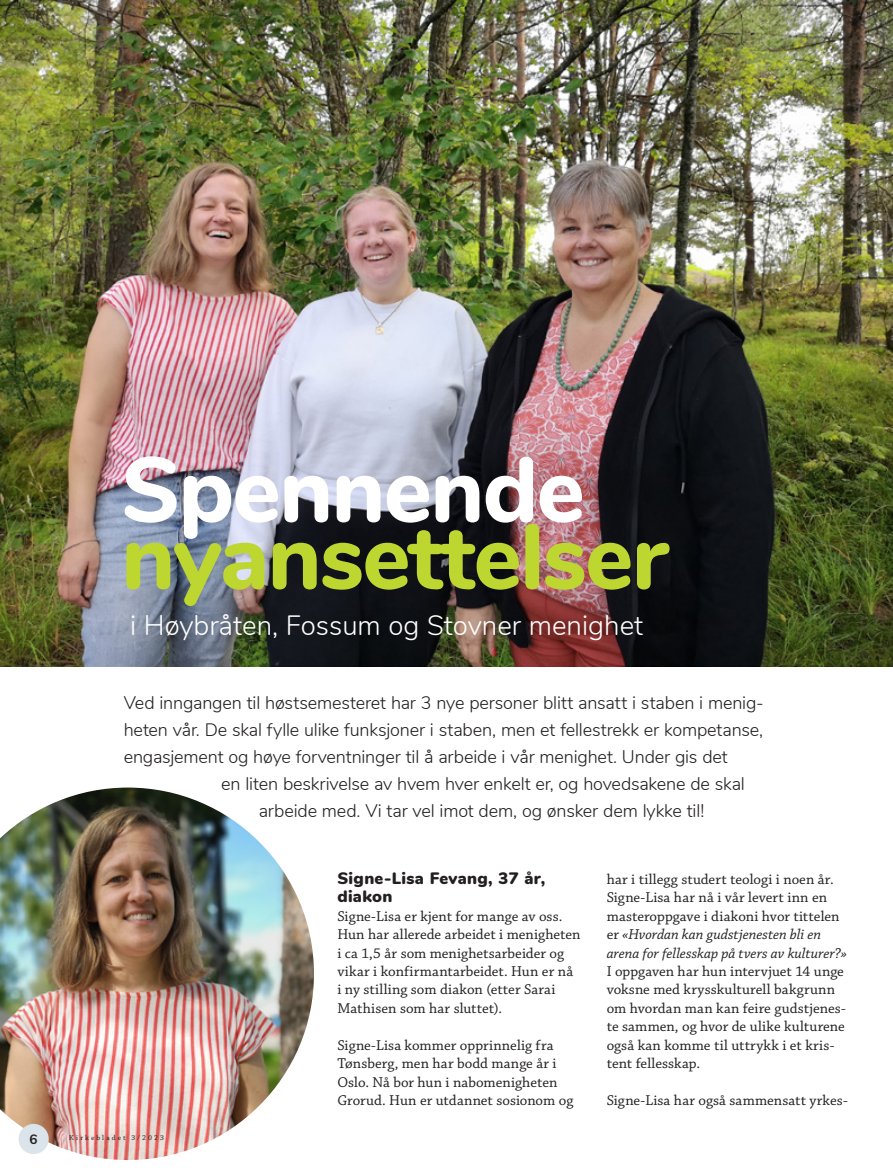
<style>
.page{position:relative;width:893px;height:1174px;background:#fff}
.page>*{position:absolute;margin:0;border:0;box-sizing:border-box;transform-origin:0 0}
.Sitat{font:800 91.8px/67.1px "Nunito";letter-spacing:-.02em;color:#bed630}
.Sitat-2{font:300 27.9px "Nunito";color:#fff}
.Ingress_VAG{font:300 18px "Nunito";letter-spacing:-.01em;color:#231f20}
.mellomtittel{font:900 16.5px/18.5px "Nunito";letter-spacing:.02em;color:#231f20}
.Brødtekst{font:15px/18.5px "Chaparral Pro";letter-spacing:.015em;color:#231f20}
.t1{font:700 13.5px "Nunito";color:#231f20}
.t2{font:7.5px "Chaparral Pro";letter-spacing:.27em;color:#231f20}
.s1{color:#fff}
.s2{font-style:italic}
</style>
<div class="page">
<img style="left:0;top:0;width:893px;height:666px">
<img style="left:0;top:787px;width:314px;height:373px">
<div style="left:19px;top:1123px;width:30px;height:31px;background:#dbe4ea;border-radius:50%"></div>
<p class="Sitat" style="left:121px;top:451px;width:548px"><span class="s1">Spennende </span>nyansettelser</p>
<p class="Sitat-2" style="left:130px;top:605px;width:515px">i Høybråten, Fossum og Stovner menighet</p>
<p class="Ingress_VAG" style="left:124px;top:690px;width:641px">Ved inngangen til høstsemesteret har 3 nye personer blitt ansatt i staben i menig-</p>
<p class="Ingress_VAG" style="left:124px;top:717px;width:641px">heten vår. De skal fylle ulike funksjoner i staben, men et fellestrekk er kompetanse,</p>
<p class="Ingress_VAG" style="left:124px;top:744px;width:606px">engasjement og høye forventninger til å arbeide i vår menighet. Under gis det</p>
<p class="Ingress_VAG" style="left:221px;top:771px;width:525px">en liten beskrivelse av hvem hver enkelt er, og hovedsakene de skal</p>
<p class="Ingress_VAG" style="left:259px;top:798px;width:447px">arbeide med. Vi tar vel imot dem, og ønsker dem lykke til!</p>
<p class="t1" style="left:30px;top:1129px;width:10px">6</p>
<p class="t2" style="left:69px;top:1133px;width:96px">Kirkebladet 3/2023</p>
<p class="mellomtittel" style="left:337px;top:867px;width:209px">Signe-Lisa Fevang, 37 år, diakon</p>
<p class="Brødtekst" style="left:337px;top:907px;width:245px">Signe-Lisa er kjent for mange av oss.<br>Hun har allerede arbeidet i menigheten i ca 1,5 år som menighetsarbeider og vikar i konfirmantarbeidet. Hun er nå i ny stilling som diakon (etter Sarai Mathisen som har sluttet).</p>
<p class="Brødtekst" style="left:337px;top:1036px;width:237px">Signe-Lisa kommer opprinnelig fra Tønsberg, men har bodd mange år i Oslo. Nå bor hun i nabomenigheten Grorud. Hun er utdannet sosionom og</p>
<p class="Brødtekst" style="left:607px;top:870px;width:242px">har i tillegg studert teologi i noen år.<br>Signe-Lisa har nå i vår levert inn en masteroppgave i diakoni hvor tittelen er <span class="s2">«Hvordan kan gudstjenesten bli en arena for fellesskap på tvers av kulturer?» </span>I oppgaven har hun intervjuet 14 unge voksne med krysskulturell bakgrunn om hvordan man kan feire gudstjenes&shy;te sammen, og hvor de ulike kulturene også kan komme til uttrykk i et kris&shy;tent fellesskap.</p>
<p class="Brødtekst" style="left:607px;top:1091px;width:243px">Signe-Lisa har også sammensatt yrkes-</p>
</div>
